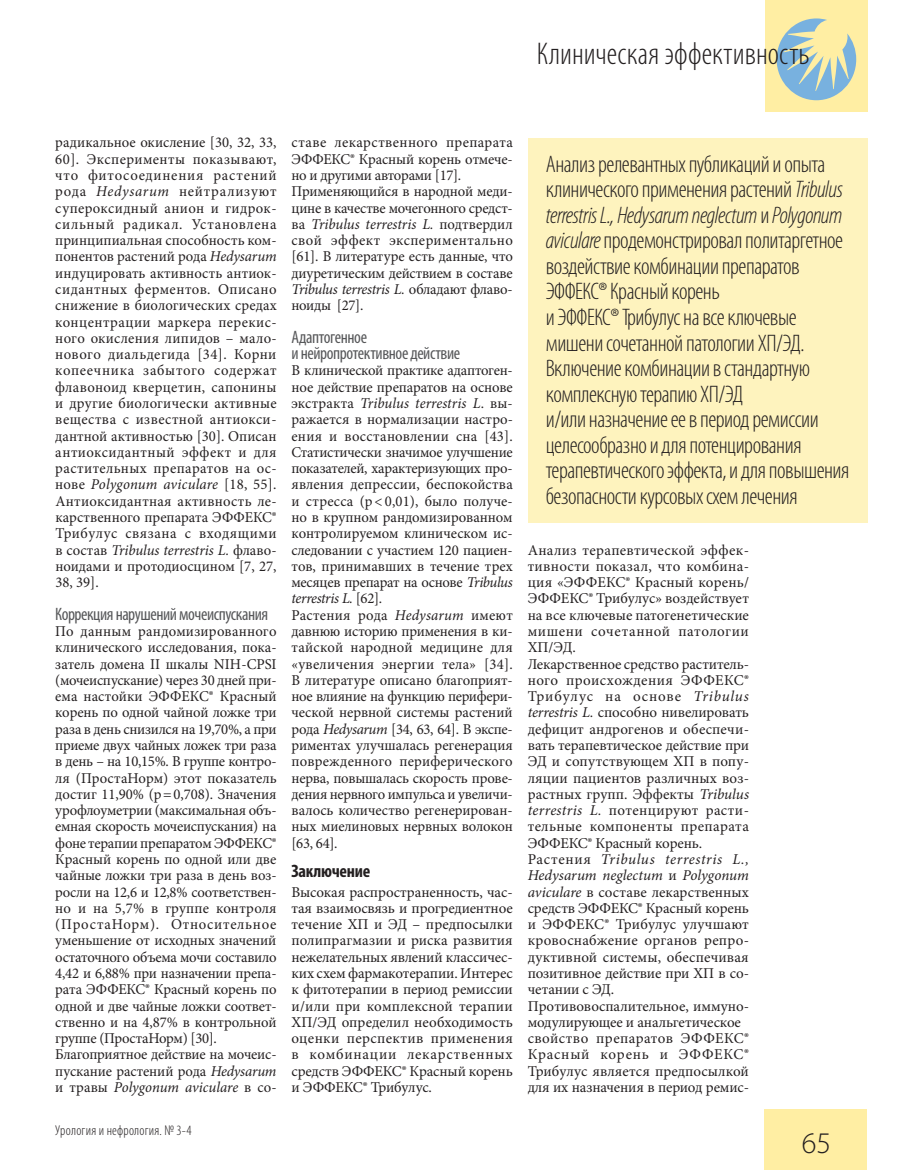
<style>
.page{position:relative;width:915px;height:1170px;background:#fff}
.page>*{position:absolute;margin:0;border:0;box-sizing:border-box;transform-origin:0 0}
.t1{font:300 condensed 31.5px "Myriad Pro";letter-spacing:.01em;color:#231f20}
.t2{font:300 30px "Myriad Pro";color:#231f20}
.t3{font:300 condensed 24px/25.5px "Myriad Pro";letter-spacing:-.02em;color:#231f20}
.t4{font:condensed 18px/16.2px "Myriad Pro";letter-spacing:-.025em;color:#57585a}
.t5{font:700 condensed 18px "Myriad Pro";letter-spacing:-.015em;color:#231f20}
.t6{font:15px/16.2px "Minion Pro";letter-spacing:-.005em;color:#231f20}
.t7{font:300 condensed 14.25px "Myriad Pro";letter-spacing:.015em;color:#231f20}
.s1{font-style:italic}
</style>
<div class="page">
<div style="left:764px;top:1108px;width:102px;height:61px;background:#ffeea3"></div>
<div style="left:765px;top:0;width:102px;height:112px;background:#ffeea3"></div>
<svg style="left:776px;top:18px;width:79px;height:82px"></svg>
<div style="left:527px;top:138px;width:340px;height:384px;background:#fef3be"></div>
<h1 class="t1" style="left:536px;top:35px;width:274px">Клиническая эффективность</h1>
<p class="t6" style="left:55px;top:135px;width:223px;text-align:justify">радикальное окисление [30, 32, 33, 60]. Эксперименты показывают, что фитосоединения растений рода <span class="s1">Hedysarum</span> нейтрализуют супероксидный анион и гидрок&shy;сильный радикал. Установлена принципиальная способность ком&shy;понентов растений рода <span class="s1">Hedysarum </span>индуцировать активность антиок&shy;сидантных ферментов. Описано снижение в биологических средах концентрации маркера перекис&shy;ного окисления липидов – мало&shy;нового диальдегида [34]. Корни копеечника забытого содержат флавоноид кверцетин, сапонины и другие биологически активные вещества с известной антиокси&shy;дантной активностью [30]. Описан антиоксидантный эффект и для растительных препаратов на ос&shy;нове <span class="s1">Polygonum aviculare</span> [18, 55].<br>Антиоксидантная активность ле&shy;карственного препарата ЭФФЕКС® Трибулус связана с входящими в состав <span class="s1">Tribulus terrestris L.</span> флаво&shy;ноидами и протодиосцином [7, 27, 38, 39].</p>
<p class="t4" style="left:55px;top:605px;width:214px">Коррекция нарушений мочеиспускания</p>
<p class="t6" style="left:55px;top:623px;width:223px">По данным рандомизированного клинического исследования, пока&shy;затель домена II шкалы NIH-CPSI (мочеиспускание) через 30 дней при&shy;ема настойки ЭФФЕКС® Красный корень по одной чайной ложке три раза в день снизился на 19,70%, а при приеме двух чайных ложек три раза в день – на 10,15%. В группе контро&shy;ля (ПростаНорм) этот показатель достиг 11,90% (р=0,708). Значения урофлоуметрии (максимальная объ&shy;емная скорость мочеиспускания) на фоне терапии препаратом ЭФФЕКС®<br>Красный корень по одной или две чайные ложки три раза в день воз&shy;росли на 12,6 и 12,8% соответствен&shy;но и на 5,7% в группе контроля (ПростаНорм). Относительное уменьшение от исходных значений остаточного объема мочи составило<br>4,42 и 6,88% при назначении препа&shy;рата ЭФФЕКС® Красный корень по одной и две чайные ложки соответ&shy;ственно и на 4,87% в контрольной группе (ПростаНорм) [30].<br>Благоприятное действие на мочеис&shy;пускание растений рода <span class="s1">Hedysarum </span>и травы <span class="s1">Polygonum aviculare</span> в со-</p>
<p class="t7" style="left:55px;top:1121px;width:138px">Урология и нефрология. № 3-4</p>
<p class="t6" style="left:291px;top:135px;width:223px">ставе лекарственного препарата<br>ЭФФЕКС® Красный корень отмече&shy;но и другими авторами [17].<br>Применяющийся в народной меди&shy;цине в качестве мочегонного средст&shy;ва <span class="s1">Tribulus terrestris L.</span> подтвердил свой эффект экспериментально [61]. В литературе есть данные, что диуретическим действием в составе<br><span class="s1">Tribulus terrestris L.</span> обладают флаво&shy;ноиды [27].</p>
<p class="t4" style="left:291px;top:328px;width:170px">Адаптогенное<br>и нейропротективное действие</p>
<p class="t6" style="left:291px;top:362px;width:223px">В клинической практике адаптоген&shy;ное действие препаратов на основе экстракта <span class="s1">Tribulus terrestris L</span>. вы&shy;ражается в нормализации настро&shy;ения и восстановлении сна [43].<br>Статистически значимое улучшение показателей, характеризующих про&shy;явления депрессии, беспокойства и стресса (р &lt; 0,01), было получе&shy;но в крупном рандомизированном контролируемом клиническом ис&shy;следовании с участием 120 пациен&shy;тов, принимавших в течение трех месяцев препарат на основе <span class="s1">Tribulus terrestris L.</span> [62].<br>Растения рода <span class="s1">Hedysarum</span> имеют давнюю историю применения в ки&shy;тайской народной медицине для «увеличения энергии тела» [34].<br>В литературе описано благоприят&shy;ное влияние на функцию перифери&shy;ческой нервной системы растений рода <span class="s1">Hedysarum</span> [34, 63, 64]. В экспе&shy;риментах улучшалась регенерация поврежденного периферического нерва, повышалась скорость прове&shy;дения нервного импульса и увеличи&shy;валось количество регенерирован&shy;ных миелиновых нервных волокон [63, 64].</p>
<p class="t5" style="left:291px;top:859px;width:80px">Заключение</p>
<p class="t6" style="left:291px;top:883px;width:223px;text-align:justify">Высокая распространенность, час&shy;тая взаимосвязь и прогредиентное течение ХП и ЭД – предпосылки полипрагмазии и риска развития нежелательных явлений классичес&shy;ких схем фармакотерапии. Интерес к фитотерапии в период ремиссии и/или при комплексной терапии ХП/ЭД определил необходимость оценки перспектив применения в комбинации лекарственных средств ЭФФЕКС® Красный корень и ЭФФЕКС® Трибулус.</p>
<p class="t3" style="left:545px;top:151px;width:305px">Анализ релевантных публикаций и опыта клинического применения растений <span class="s1">Tribulus terrestris L., Hedysarum neglectum</span> и <span class="s1">Polygonum aviculare</span> продемонстрировал политаргетное воздействие комбинации препаратов ЭФФЕКС® Красный корень<br>и ЭФФЕКС® Трибулус на все ключевые мишени сочетанной патологии ХП/ЭД.<br>Включение комбинации в стандартную комплексную терапию ХП/ЭД<br>и/или назначение ее в период ремиссии целесообразно и для потенцирования терапевтического эффекта, и для повышения безопасности курсовых схем лечения</p>
<p class="t6" style="left:527px;top:541px;width:223px">Анализ терапевтической эффек&shy;тивности показал, что комбина&shy;ция «ЭФФЕКС® Красный корень/<br>ЭФФЕКС® Трибулус» воздействует на все ключевые патогенетические мишени сочетанной патологии<br>ХП/ЭД.<br>Лекарственное средство раститель&shy;ного происхождения ЭФФЕКС®<br>Трибулус на основе <span class="s1">Tribulus terrestris L.</span> способно нивелировать дефицит андрогенов и обеспечи&shy;вать терапевтическое действие при<br>ЭД и сопутствующем ХП в попу&shy;ляции пациентов различных воз&shy;растных групп. Эффекты <span class="s1">Tribulus terrestris L.</span> потенцируют расти&shy;тельные компоненты препарата<br>ЭФФЕКС® Красный корень.<br>Растения <span class="s1">Tribulus terrestris L.,<br>Hedysarum neglectum</span> и <span class="s1">Polygonum aviculare</span> в составе лекарственных средств ЭФФЕКС® Красный корень и ЭФФЕКС® Трибулус улучшают кровоснабжение органов репро&shy;дуктивной системы, обеспечивая позитивное действие при ХП в со&shy;четании с ЭД.<br>Противовоспалительное, иммуно&shy;модулирующее и анальгетическое свойство препаратов ЭФФЕКС®<br>Красный корень и ЭФФЕКС®<br>Трибулус является предпосылкой для их назначения в период ремис-</p>
<h2 class="t2" style="left:801px;top:1125px;width:31px">65</h2>
</div>
